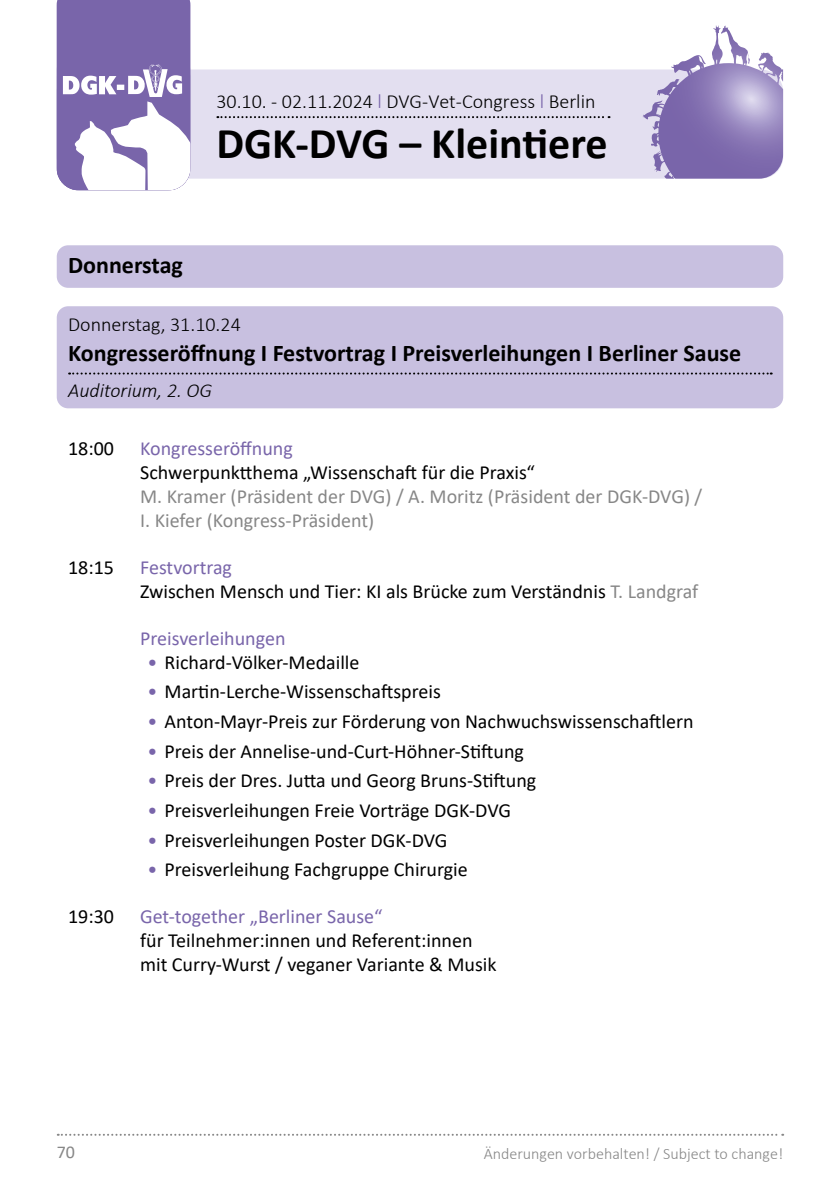
<style>
.page{position:relative;width:840px;height:1191px;background:#fff}
.page>*{position:absolute;margin:0;border:0;box-sizing:border-box;transform-origin:0 0}
.t1{font:700 44px "Calibri";color:#000}
.t2{font:700 24px "Calibri";color:#000}
.t3{font:20px/24px "Calibri";color:#000}
.t4{font:20px/24px "Calibri";color:#878787}
.t5{font:20px "Calibri";color:#7965aa}
.t6{font:300 20px "Calibri";color:#000}
.t7{font:italic 300 20px "Calibri";color:#000}
.t8{font:18px "Calibri";color:#878787}
.t9{font:300 16px "Calibri";color:#878787}
.s1{color:#7965aa}
.s2{color:#878787}
</style>
<div class="page">
<svg style="left:58px;top:1133px;width:724px;height:2px"></svg>
<svg style="left:57px;top:69px;width:725px;height:110px;background:#d5cfe7"></svg>
<svg style="left:57px;top:0;width:133px;height:190px"></svg>
<svg style="left:642px;top:26px;width:74px;height:104px"></svg>
<svg style="left:217px;top:116px;width:392px;height:2px"></svg>
<div style="left:57px;top:306px;width:725px;height:102px;background:#c8c0e0;border-radius:11px"></div>
<svg style="left:69px;top:372px;width:702px;height:2px"></svg>
<div style="left:57px;top:245px;width:725px;height:43px;background:#c8c0e0;border-radius:11px"></div>
<p class="t6" style="left:216px;top:89px;width:380px">30.10. - 02.11.2024 <span class="s1">l</span> DVG-Vet-Congress <span class="s1">l</span> Berlin</p>
<h1 class="t1" style="left:216px;top:112px;width:392px">DGK-DVG – Kleintiere</h1>
<p class="t2" style="left:68px;top:248px;width:116px">Donnerstag</p>
<p class="t6" style="left:68px;top:312px;width:174px">Donnerstag, 31.10.24</p>
<p class="t2" style="left:68px;top:336px;width:674px">Kongresseröffnung I Festvortrag I Preisverleihungen I Berliner Sause</p>
<p class="t7" style="left:68px;top:378px;width:145px">Auditorium, 2. OG</p>
<p class="t3" style="left:68px;top:436px;width:47px">18:00</p>
<p class="t5" style="left:140px;top:435px;width:154px">Kongresseröffnung</p>
<p class="t3" style="left:140px;top:460px;width:396px">Schwerpunktthema „Wissenschaft für die Praxis“</p>
<p class="t4" style="left:140px;top:484px;width:563px">M. Kramer (Präsident der DVG) / A. Moritz (Präsident der DGK-DVG) /<br>I. Kiefer (Kongress-Präsident)</p>
<p class="t3" style="left:68px;top:555px;width:47px">18:15</p>
<p class="t3" style="left:140px;top:555px;width:559px"><span class="s1">Festvortrag<br></span>Zwischen Mensch und Tier: KI als Brücke zum Verständnis <span class="s2">T. Landgraf</span></p>
<p class="t5" style="left:140px;top:624px;width:147px">Preisverleihungen</p>
<p class="t3" style="left:147px;top:649px;width:213px"><span class="s1">•</span> Richard-Völker-Medaille</p>
<p class="t3" style="left:147px;top:679px;width:294px"><span class="s1">•</span> Martin-Lerche-Wissenschaftspreis</p>
<p class="t3" style="left:147px;top:709px;width:547px"><span class="s1">•</span> Anton-Mayr-Preis zur Förderung von Nachwuchswissenschaftlern</p>
<p class="t3" style="left:147px;top:738px;width:378px"><span class="s1">•</span> Preis der Annelise-und-Curt-Höhner-Stiftung</p>
<p class="t3" style="left:147px;top:768px;width:390px"><span class="s1">•</span> Preis der Dres. Jutta und Georg Bruns-Stiftung</p>
<p class="t3" style="left:147px;top:798px;width:365px"><span class="s1">•</span> Preisverleihungen Freie Vorträge DGK-DVG</p>
<p class="t3" style="left:147px;top:827px;width:301px"><span class="s1">•</span> Preisverleihungen Poster DGK-DVG</p>
<p class="t3" style="left:147px;top:857px;width:321px"><span class="s1">•</span> Preisverleihung Fachgruppe Chirurgie</p>
<p class="t3" style="left:68px;top:904px;width:47px">19:30</p>
<p class="t5" style="left:140px;top:902px;width:244px">Get-together „Berliner Sause“</p>
<p class="t3" style="left:140px;top:928px;width:358px">für Teilnehmer:innen und Referent:innen mit Curry-Wurst / veganer Variante &amp; Musik</p>
<p class="t8" style="left:57px;top:1139px;width:20px">70</p>
<p class="t9" style="left:483px;top:1143px;width:301px">Änderungen vorbehalten! / Subject to change!</p>
</div>
